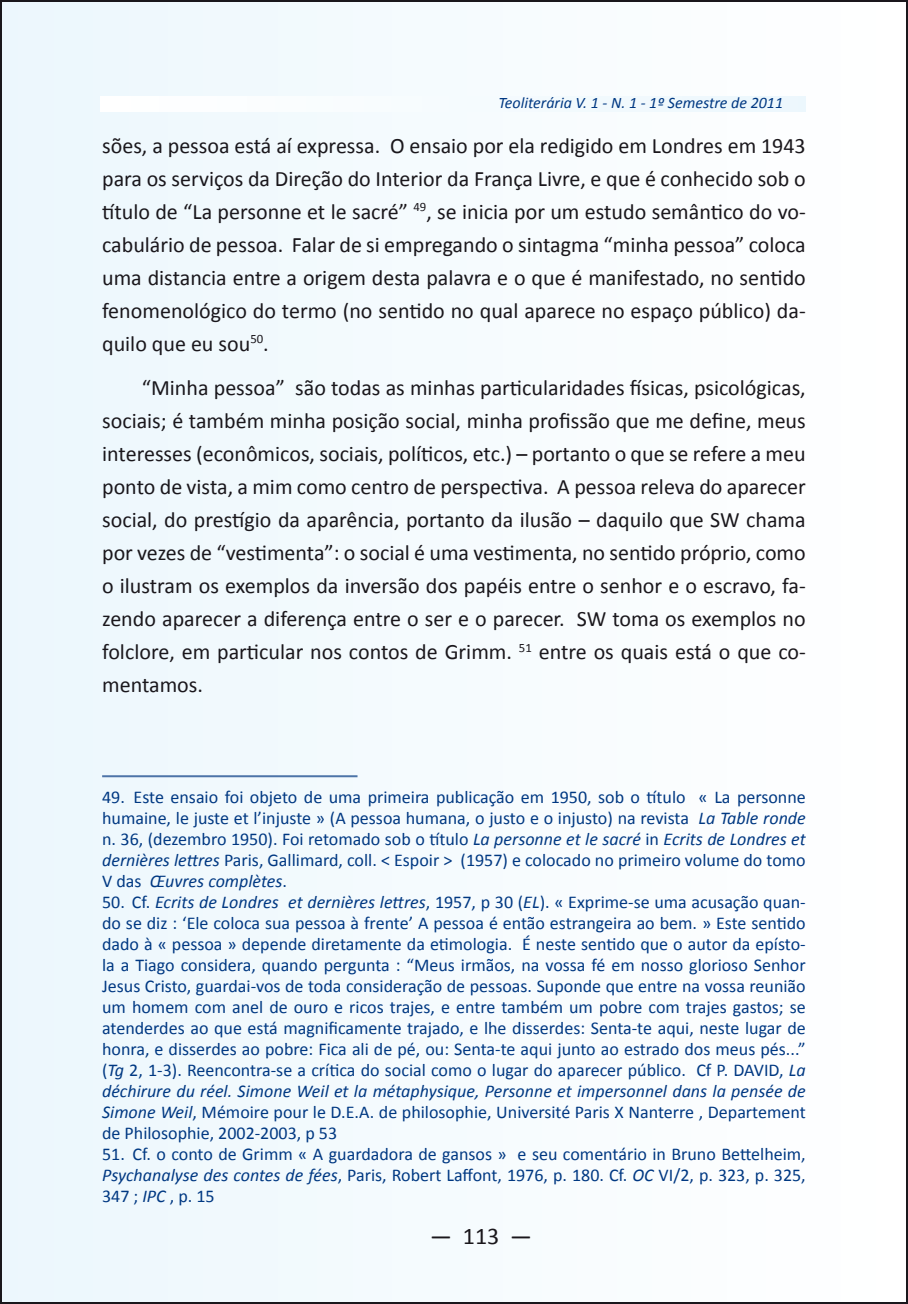
<style>
.page{position:relative;width:908px;height:1304px;background:#fff}
.page>*{position:absolute;margin:0;border:0;box-sizing:border-box;transform-origin:0 0}
.t1{font:24px "Calibri";color:#1a171c}
.t2{font:22px/33px "Calibri";color:#1a171c;text-align:justify}
.t3{font:18px/21px "Calibri";color:#003882;text-align:justify}
.t4{font:italic 16px "Calibri";color:#003882}
.s1{font-style:italic}
</style>
<div class="page">
<div style="left:1px;top:1px;width:905px;height:1302px;background:#f5fbfe"></div>
<hr style="left:102px;top:775px;width:255px;height:2px;background:#4d74a8">
<p class="t4" style="left:498px;top:93px;width:286px">Teoliterária V. 1 - N. 1 - 1º Semestre de 2011</p>
<p class="t2" style="left:102px;top:128px;width:705px">sões, a pessoa está aí expressa. O ensaio por ela redigido em Londres em 1943 para os serviços da Direção do Interior da França Livre, e que é conhecido sob o título de “La personne et le sacré” <sup>49</sup>, se inicia por um estudo semântico do vo&shy;cabulário de pessoa. Falar de si empregando o sintagma “minha pessoa” coloca uma distancia entre a origem desta palavra e o que é manifestado, no sentido fenomenológico do termo (no sentido no qual aparece no espaço público) da&shy;quilo que eu sou<sup>50</sup>.</p>
<p class="t2" style="left:102px;top:370px;width:705px;text-indent:40px">“Minha pessoa” são todas as minhas particularidades físicas, psicológicas, sociais; é também minha posição social, minha profissão que me define, meus interesses (econômicos, sociais, políticos, etc.) – portanto o que se refere a meu ponto de vista, a mim como centro de perspectiva. A pessoa releva do aparecer social, do prestígio da aparência, portanto da ilusão – daquilo que SW chama por vezes de “vestimenta”: o social é uma vestimenta, no sentido próprio, como o ilustram os exemplos da inversão dos papéis entre o senhor e o escravo, fa&shy;zendo aparecer a diferença entre o ser e o parecer. SW toma os exemplos no folclore, em particular nos contos de Grimm. <sup>51</sup> entre os quais está o que co&shy;mentamos.</p>
<p class="t3" style="left:102px;top:786px;width:705px">49. Este ensaio foi objeto de uma primeira publicação em 1950, sob o título « La personne humaine, le juste et l’injuste » (A pessoa humana, o justo e o injusto) na revista <span class="s1">La Table ronde </span>n. 36, (dezembro 1950). Foi retomado sob o título <span class="s1">La personne et le sacré</span> in <span class="s1">Ecrits de Londres et dernières lettres</span> Paris, Gallimard, coll. &lt; Espoir &gt; (1957) e colocado no primeiro volume do tomo V das <span class="s1">Œuvres complètes</span>.</p>
<p class="t3" style="left:102px;top:891px;width:705px">50. Cf. <span class="s1">Ecrits de Londres et dernières lettres</span>, 1957, p 30 (<span class="s1">EL</span>). « Exprime-se uma acusação quan&shy;do se diz : ‘Ele coloca sua pessoa à frente’ A pessoa é então estrangeira ao bem. » Este sentido dado à « pessoa » depende diretamente da etimologia. É neste sentido que o autor da epísto&shy;la a Tiago considera, quando pergunta : “Meus irmãos, na vossa fé em nosso glorioso Senhor Jesus Cristo, guardai-vos de toda consideração de pessoas. Suponde que entre na vossa reunião um homem com anel de ouro e ricos trajes, e entre também um pobre com trajes gastos; se atenderdes ao que está magnificamente trajado, e lhe disserdes: Senta-te aqui, neste lugar de honra, e disserdes ao pobre: Fica ali de pé, ou: Senta-te aqui junto ao estrado dos meus pés...” (<span class="s1">Tg</span> 2, 1-3). Reencontra-se a crítica do social como o lugar do aparecer público. Cf P. DAVID, <span class="s1">La déchirure du réel. Simone Weil et la métaphysique, Personne et impersonnel dans la pensée de Simone Weil</span>, Mémoire pour le D.E.A. de philosophie, Université Paris X Nanterre , Departement de Philosophie, 2002-2003, p 53</p>
<p class="t3" style="left:102px;top:1143px;width:705px">51. Cf. o conto de Grimm « A guardadora de gansos » e seu comentário in Bruno Bettelheim, <span class="s1">Psychanalyse des contes de fées</span>, Paris, Robert Laffont, 1976, p. 180. Cf. <span class="s1">OC</span> VI/2, p. 323, p. 325, 347 ; <span class="s1">IPC</span> , p. 15</p>
<h1 class="t1" style="left:430px;top:1221px;width:103px">— 113 —</h1>
</div>
